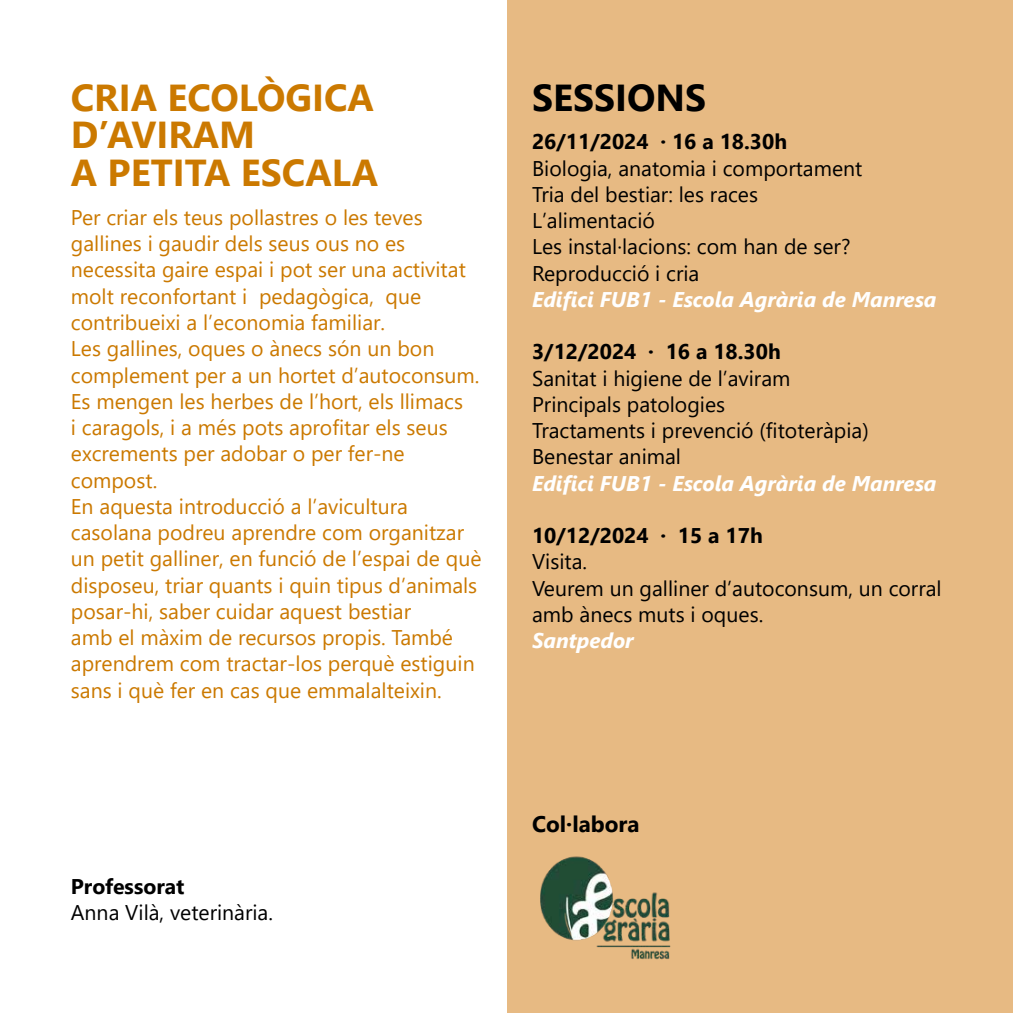
<style>
.page{position:relative;width:1013px;height:1013px;background:#fff}
.page>*{position:absolute;margin:0;border:0;box-sizing:border-box;transform-origin:0 0}
.t1{font:700 37.5px/37.5px "Segoe UI";color:#cb7900}
.t2{font:700 37.5px "Segoe UI";color:#000}
.t3{font:700 22.5px "Segoe UI";color:#000}
.t4{font:21.25px/26.2px "Segoe UI";color:#cb7900}
.t5{font:21.25px/26.2px "Segoe UI";color:#000}
.t6{font:italic 700 21.25px "Segoe UI";color:#fff}
.t7{font:700 21.25px "Segoe UI";color:#000}
</style>
<div class="page">
<div style="left:507px;top:0;width:505px;height:1012px;background:#e7ba83"></div>
<img style="left:540px;top:856px;width:131px;height:104px">
<h1 class="t1" style="left:71px;top:75px;width:309px">CRIA ECOLÒGICA<br>D’AVIRAM<br>A PETITA ESCALA</h1>
<p class="t4" style="left:71px;top:202px;width:412px">Per criar els teus pollastres o les teves gallines i gaudir dels seus ous no es necessita gaire espai i pot ser una activitat molt reconfortant i pedagògica, que contribueixi a l’economia familiar.<br>Les gallines, oques o ànecs són un bon complement per a un hortet d’autoconsum.<br>Es mengen les herbes de l’hort, els llimacs<br>i caragols, i a més pots aprofitar els seus excrements per adobar o per fer-ne compost.<br>En aquesta introducció a l’avicultura casolana podreu aprendre com organitzar un petit galliner, en funció de l’espai de què disposeu, triar quants i quin tipus d’animals posar-hi, saber cuidar aquest bestiar<br>amb el màxim de recursos propis. També aprendrem com tractar-los perquè estiguin sans i què fer en cas que emmalalteixin.</p>
<p class="t7" style="left:71px;top:866px;width:115px">Professorat</p>
<p class="t5" style="left:71px;top:897px;width:204px">Anna Vilà, veterinària.</p>
<h1 class="t2" style="left:532px;top:62px;width:176px">SESSIONS</h1>
<p class="t7" style="left:532px;top:122px;width:256px">26/11/2024 · 16 a 18.30h</p>
<p class="t5" style="left:532px;top:153px;width:332px">Biologia, anatomia i comportament<br>Tria del bestiar: les races<br>L’alimentació<br>Les instal·lacions: com han de ser?<br>Reproducció i cria</p>
<p class="t6" style="left:532px;top:279px;width:406px">Edifici FUB1 - Escola Agrària de Manresa</p>
<p class="t7" style="left:532px;top:332px;width:250px">3/12/2024 · 16 a 18.30h</p>
<p class="t5" style="left:532px;top:363px;width:338px">Sanitat i higiene de l’aviram<br>Principals patologies<br>Tractaments i prevenció (fitoteràpia)<br>Benestar animal</p>
<p class="t6" style="left:532px;top:463px;width:406px">Edifici FUB1 - Escola Agrària de Manresa</p>
<p class="t7" style="left:532px;top:515px;width:232px">10/12/2024 · 15 a 17h</p>
<p class="t5" style="left:532px;top:547px;width:411px">Visita.<br>Veurem un galliner d’autoconsum, un corral amb ànecs muts i oques.</p>
<p class="t6" style="left:532px;top:620px;width:103px">Santpedor</p>
<p class="t3" style="left:532px;top:803px;width:109px">Col·labora</p>
</div>
